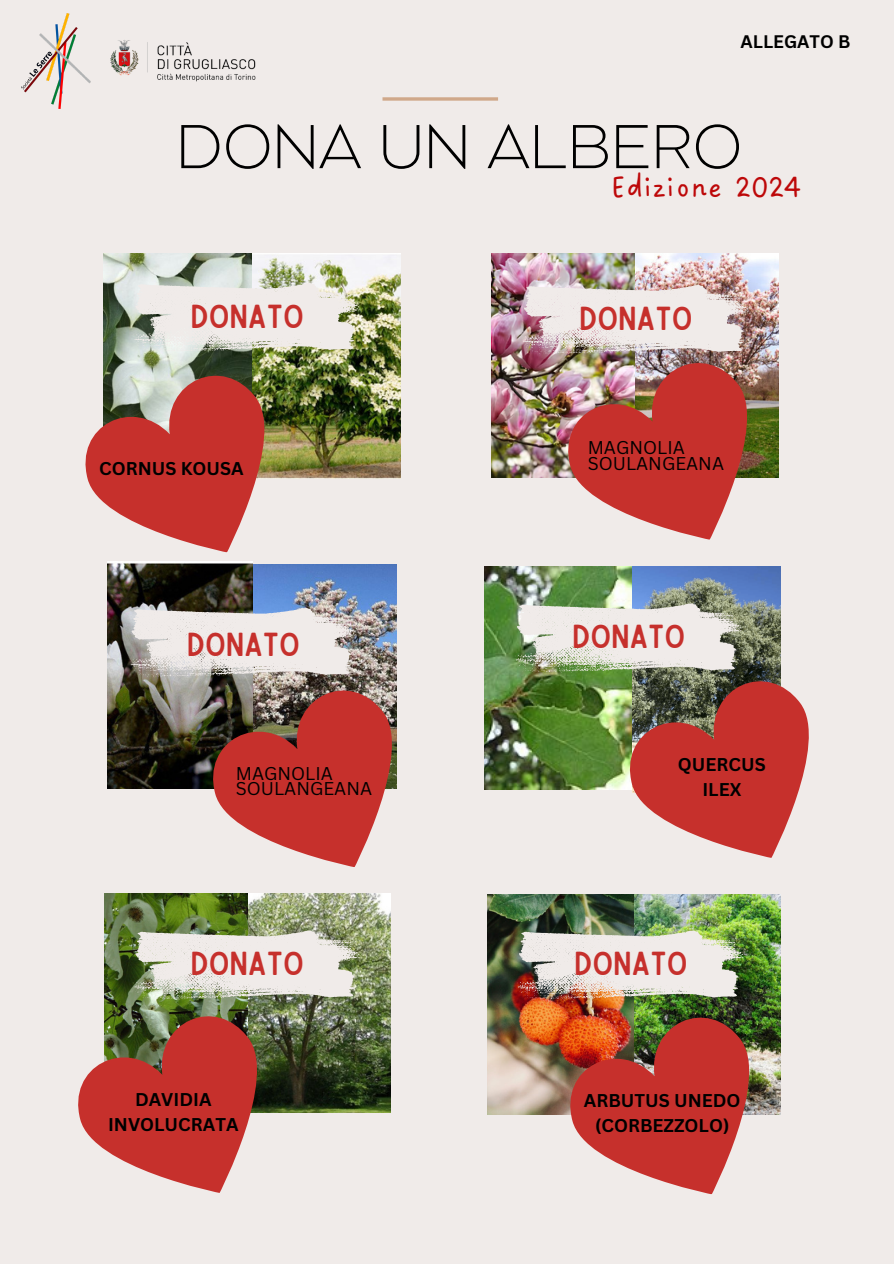
<style>
.page{position:relative;width:894px;height:1264px;background:#fff}
.page>*{position:absolute;margin:0;border:0;box-sizing:border-box;transform-origin:0 0}
.t1{font:200 61.5px "Balgin";color:#000}
.t2{font:33px "DO Sans Regular Alt";color:#bd0809}
.t3{font:31.8px "Sailors";color:#c6302c}
.t4{font:700 18px/24.8px "Canva Sans";color:#000;text-align:center}
.t5{font:18px/15.8px "Canva Sans";color:#000}
.t6{font:700 17.7px "Canva Sans";color:#000}
</style>
<div class="page">
<div style="left:0;top:0;width:893px;height:1263px;background:#f0ebe9"></div>
<svg style="left:382px;top:97px;width:116px;height:4px"></svg>
<img style="left:21px;top:14px;width:69px;height:94px">
<img style="left:110px;top:40px;width:146px;height:42px">
<img style="left:104px;top:254px;width:296px;height:224px">
<img style="left:252px;top:564px;width:144px;height:94px">
<img style="left:85px;top:344px;width:234px;height:253px">
<img style="left:107px;top:561px;width:145px;height:227px">
<img style="left:104px;top:893px;width:287px;height:220px">
<img style="left:491px;top:254px;width:287px;height:223px">
<img style="left:484px;top:567px;width:147px;height:222px">
<img style="left:632px;top:584px;width:147px;height:65px">
<img style="left:487px;top:894px;width:292px;height:220px">
<svg style="left:132px;top:283px;width:230px;height:69px"></svg>
<img style="left:539px;top:985px;width:242px;height:210px">
<img style="left:516px;top:930px;width:229px;height:69px">
<svg style="left:78px;top:984px;width:234px;height:209px;fill:#c6302c"></svg>
<img style="left:132px;top:930px;width:230px;height:69px">
<svg style="left:599px;top:649px;width:210px;height:253px"></svg>
<img style="left:514px;top:603px;width:229px;height:69px">
<img style="left:537px;top:331px;width:244px;height:253px">
<img style="left:182px;top:658px;width:215px;height:254px">
<svg style="left:128px;top:608px;width:230px;height:69px"></svg>
<img style="left:521px;top:285px;width:229px;height:69px">
<h3 class="t6" style="left:740px;top:29px;width:111px">ALLEGATO B</h3>
<h1 class="t1" style="left:176px;top:122px;width:567px">DONA UN ALBERO</h1>
<h2 class="t3" style="left:191px;top:304px;width:114px">DONATO</h2>
<h4 class="t4" style="left:99px;top:456px;width:146px">CORNUS KOUSA</h4>
<h2 class="t3" style="left:187px;top:633px;width:114px">DONATO</h2>
<h4 class="t5" style="left:236px;top:764px;width:138px">MAGNOLIA<br>SOULANGEANA</h4>
<h2 class="t3" style="left:191px;top:952px;width:114px">DONATO</h2>
<p class="t4" style="left:108px;top:1086px;width:132px">DAVIDIA<br>INVOLUCRATA</p>
<p class="t2" style="left:610px;top:168px;width:193px">Edizione 2024</p>
<p class="t3" style="left:579px;top:306px;width:114px">DONATO</p>
<p class="t5" style="left:587px;top:439px;width:138px">MAGNOLIA<br>SOULANGEANA</p>
<p class="t3" style="left:572px;top:625px;width:114px">DONATO</p>
<p class="t4" style="left:677px;top:751px;width:89px">QUERCUS<br>ILEX</p>
<h4 class="t3" style="left:574px;top:952px;width:114px">DONATO</h4>
<p class="t4" style="left:583px;top:1087px;width:158px">ARBUTUS UNEDO (CORBEZZOLO)</p>
</div>
